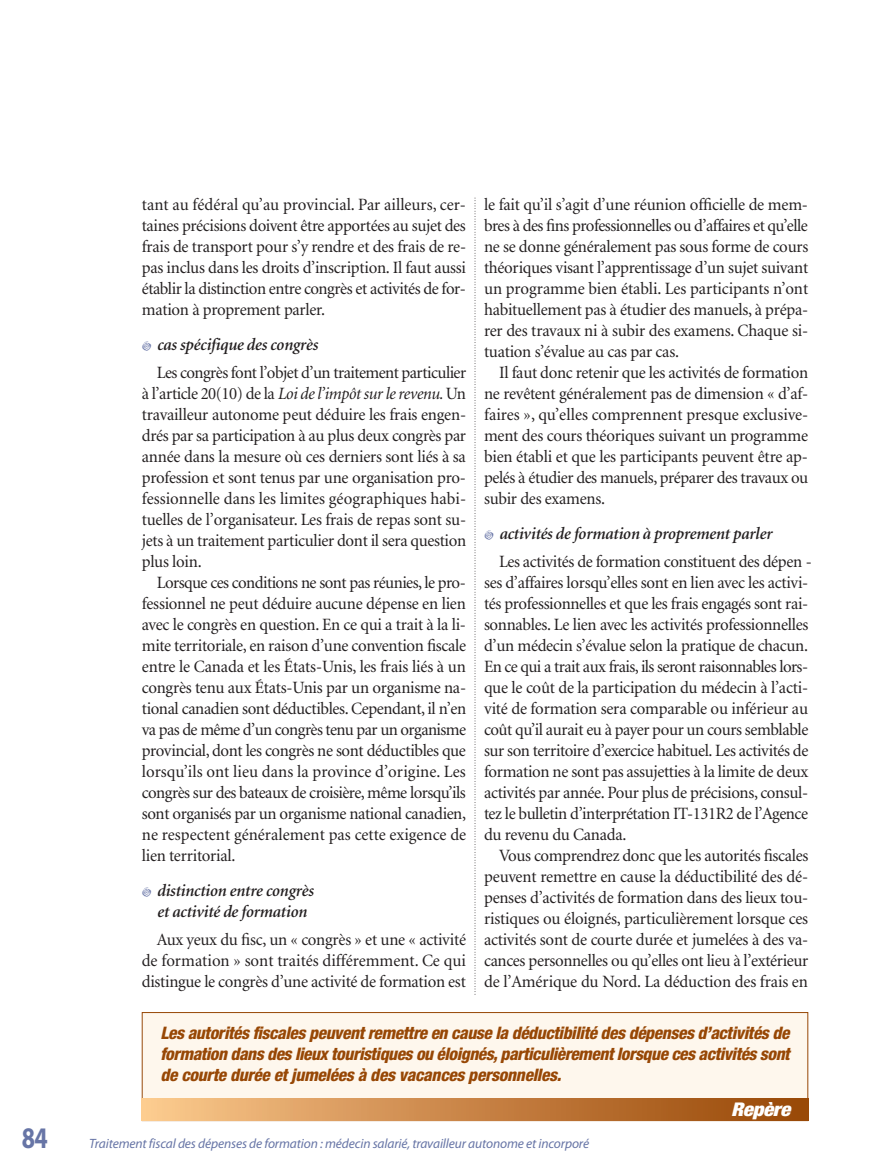
<style>
.page{position:relative;width:878px;height:1175px;background:#fff}
.page>*{position:absolute;margin:0;border:0;box-sizing:border-box;transform-origin:0 0}
.t1{font:700 30px "Myriad Pro";color:#6775a6;scale:.8 1}
.t2{font:italic 900 condensed 18.9px "Helvetica Neue";letter-spacing:-.015em;color:#fff;scale:1.11 1}
.t3{font:17.25px/21px "Minion";letter-spacing:-.02em;color:#231f20;text-align:justify}
.t4{font:italic 800 condensed 17.25px/21px "Helvetica Neue";letter-spacing:-.015em;color:#974705;text-align:justify}
.t5{font:italic 600 17.25px/21px "Minion";letter-spacing:-.015em;color:#231f20}
.t6{font:italic 13.5px "Myriad Pro";letter-spacing:-.01em;color:#6775a6}
.s1{font-style:italic}
</style>
<div class="page">
<svg style="left:474px;top:198px;width:1px;height:794px"></svg>
<div style="left:142px;top:1012px;width:665px;height:108px;background:#fef7ed"></div>
<div style="left:142px;top:1012px;width:666px;height:108px;border:1px solid #974705"></div>
<div style="left:142px;top:1098px;width:666px;height:22px;background:linear-gradient(to right,#fbc78c,#964403)"></div>
<p class="t3" style="left:142px;top:195px;width:326px">tant au fédéral qu’au provincial. Par ailleurs, cer&shy;taines précisions doivent être apportées au sujet des frais de transport pour s’y rendre et des frais de re&shy;pas inclus dans les droits d’inscription. Il faut aussi établir la distinction entre congrès et activités de for&shy;mation à proprement parler.</p>
<p class="t5" style="left:157px;top:335px;width:162px">cas spécifique des congrès</p>
<p class="t3" style="left:142px;top:363px;width:326px;text-indent:15px">Les congrès font l’objet d’un traitement particulier à l’article 20(10) de la <span class="s1">Loi de l’impôt sur le revenu.</span> Un travailleur autonome peut déduire les frais engen&shy;drés par sa participation à au plus deux congrès par année dans la mesure où ces derniers sont liés à sa profession et sont tenus par une organisation pro&shy;fessionnelle dans les limites géographiques habi&shy;tuelles de l’organisateur. Les frais de repas sont su&shy;jets à un traitement particulier dont il sera question plus loin.</p>
<p class="t3" style="left:142px;top:573px;width:326px;text-indent:15px">Lorsque ces conditions ne sont pas réunies, le pro&shy;fessionnel ne peut déduire aucune dépense en lien avec le congrès en question. En ce qui a trait à la li&shy;mite territoriale, en raison d’une convention fiscale entre le Canada et les États-Unis, les frais liés à un congrès tenu aux États-Unis par un organisme na&shy;tional canadien sont déductibles. Cependant, il n’en va pas de même d’un congrès tenu par un organisme provincial, dont les congrès ne sont déductibles que lorsqu’ils ont lieu dans la province d’origine. Les congrès sur des bateaux de croisière, même lors qu’ils sont organisés par un organisme national canadien, ne respectent généralement pas cette exigence de lien territorial.</p>
<p class="t5" style="left:157px;top:881px;width:158px">distinction entre congrès et activité de formation</p>
<p class="t3" style="left:142px;top:930px;width:326px;text-indent:15px">Aux yeux du fisc, un « congrès » et une « activité de formation » sont traités différemment. Ce qui distingue le congrès d’une activité de formation est</p>
<p class="t3" style="left:484px;top:195px;width:326px">le fait qu’il s’agit d’une réunion officielle de mem - bres à des fins professionnelles ou d’affaires et qu’elle ne se donne généralement pas sous forme de cours théoriques visant l’apprentissage d’un sujet suivant un programme bien établi. Les participants n’ont habituellement pas à étudier des manuels, à prépa&shy;rer des travaux ni à subir des examens. Chaque si&shy;tuation s’évalue au cas par cas.</p>
<p class="t3" style="left:484px;top:363px;width:326px;text-indent:15px">Il faut donc retenir que les activités de formation ne revêtent généralement pas de dimension « d’af&shy;faires », qu’elles comprennent presque exclusive&shy;ment des cours théoriques suivant un programme bien établi et que les participants peuvent être ap&shy;pelés à étudier des manuels, préparer des travaux ou subir des examens.</p>
<p class="t5" style="left:499px;top:524px;width:274px">activités de formation à proprement parler</p>
<p class="t3" style="left:484px;top:552px;width:329px;text-align:left;text-indent:15px">Les activités de formation constituent des dépen - ses d’affaires lorsqu’elles sont en lien avec les activi&shy;tés professionnelles et que les frais engagés sont rai&shy;sonnables. Le lien avec les activités professionnelles d’un médecin s’évalue selon la pratique de chacun.<br>En ce qui a trait aux frais, ils seront raisonnables lors - que le coût de la participation du médecin à l’acti&shy;vité de formation sera comparable ou inférieur au coût qu’il aurait eu à payer pour un cours semblable sur son territoire d’exercice habituel. Les activités de formation ne sont pas assujetties à la limite de deux activités par année. Pour plus de précisions, consul&shy;tez le bulletin d’interprétation IT-131R2 de l’Agence du revenu du Canada.</p>
<p class="t3" style="left:484px;top:846px;width:326px;text-indent:15px">Vous comprendrez donc que les autorités fiscales peuvent remettre en cause la déductibilité des dé&shy;penses d’activités de formation dans des lieux tou&shy;ristiques ou éloignés, particulièrement lorsque ces activités sont de courte durée et jumelées à des va&shy;cances personnelles ou qu’elles ont lieu à l’extérieur de l’Amé rique du Nord. La déduction des frais en</p>
<p class="t4" style="left:160px;top:1024px;width:630px">Les autorités fiscales peuvent remettre en cause la déductibilité des dépenses d’activités de formation dans des lieux touristiques ou éloignés, particulièrement lorsque ces activités sont de courte durée et jumelées à des vacances personnelles.</p>
<p class="t2" style="left:731px;top:1102px;width:55px">Repère</p>
<h1 class="t1" style="left:22px;top:1126px;width:34px">84</h1>
<p class="t6" style="left:89px;top:1138px;width:501px">Traitement fiscal des dépenses de formation : médecin salarié, travailleur autonome et incorporé</p>
</div>
